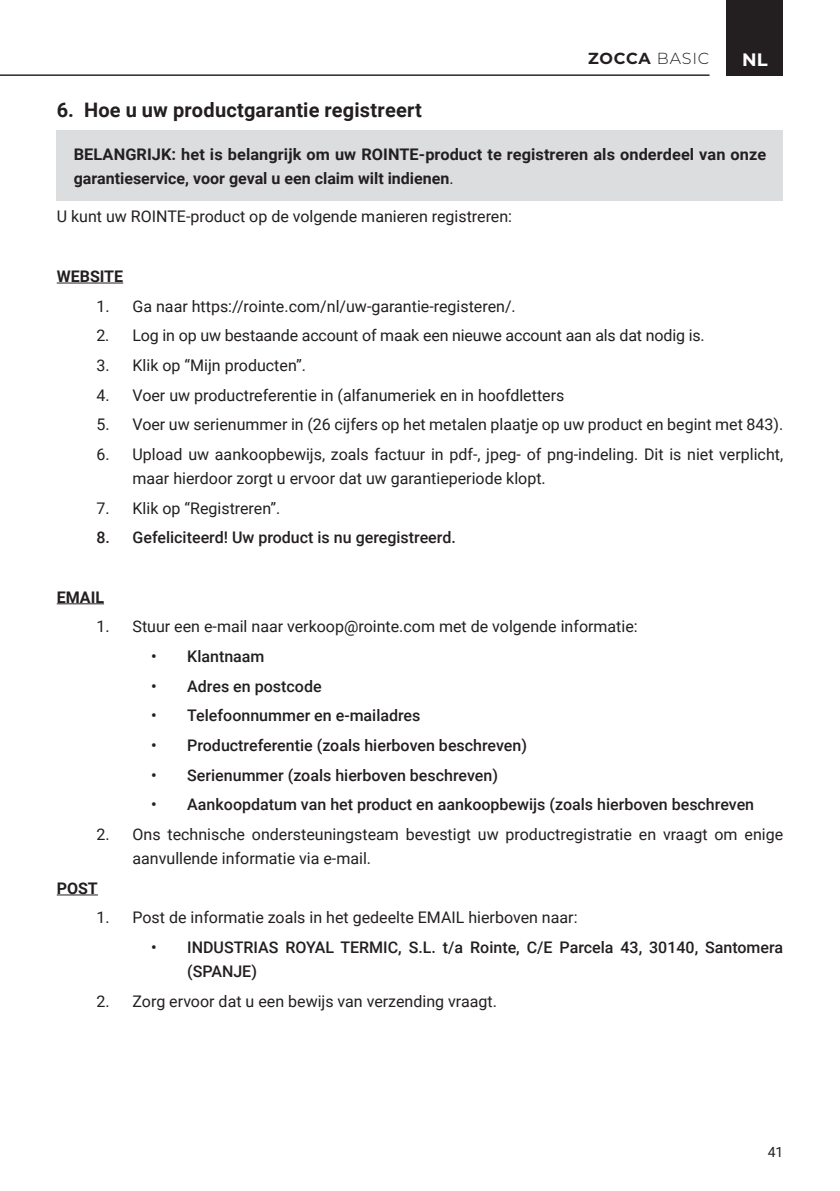
<style>
.page{position:relative;width:840px;height:1191px;background:#fff}
.page>*{position:absolute;margin:0;border:0;box-sizing:border-box;transform-origin:0 0}
.t1{font:700 20px "Roboto";letter-spacing:.01em;color:#231f20}
.t2{font:700 18px "Montserrat";color:#fff}
.t3{font:16px/24px "Roboto";color:#231f20}
.t4{font:500 16px/24px "Roboto";color:#231f20}
.t5{font:700 16px/24px "Roboto";color:#231f20}
.t6{font:700 16px "Montserrat";letter-spacing:.04em;color:#231f20}
.t7{font:14px "Roboto";color:#231f20}
.s1{font-weight:300}
.s2{font-weight:400}
</style>
<div class="page">
<div style="left:726px;top:0;width:56px;height:75px;background:#231f20"></div>
<hr style="left:0;top:75px;width:709px;height:1px;background:#231f20">
<hr style="left:57px;top:283px;width:66px;height:1px;background:#231f20">
<hr style="left:57px;top:603px;width:47px;height:1px;background:#231f20">
<hr style="left:57px;top:894px;width:41px;height:1px;background:#231f20">
<div style="left:57px;top:131px;width:725px;height:70px;background:#dcdddf"></div>
<p class="t6" style="left:588px;top:47px;width:123px">ZOCCA <span class="s1">BASIC</span></p>
<p class="t2" style="left:741px;top:47px;width:27px">NL</p>
<p class="t1" style="left:57px;top:96px;width:366px">6. Hoe u uw productgarantie registreert</p>
<p class="t5" style="left:74px;top:141px;width:693px">BELANGRIJK: het is belangrijk om uw ROINTE-product te registreren als onderdeel van onze garantieservice, voor geval u een claim wilt indienen<span class="s2">.</span></p>
<p class="t3" style="left:57px;top:204px;width:456px">U kunt uw ROINTE-product op de volgende manieren registreren:</p>
<p class="t5" style="left:57px;top:263px;width:68px">WEBSITE</p>
<p class="t3" style="left:96px;top:293px;width:420px">1. Ga naar https://rointe.com/nl/uw-garantie-registeren/.</p>
<p class="t3" style="left:96px;top:323px;width:609px">2. Log in op uw bestaande account of maak een nieuwe account aan als dat nodig is.</p>
<p class="t3" style="left:96px;top:352px;width:211px">3. Klik op “Mijn producten”.</p>
<p class="t3" style="left:96px;top:382px;width:469px">4. Voer uw productreferentie in (alfanumeriek en in hoofdletters</p>
<p class="t3" style="left:96px;top:412px;width:688px">5. Voer uw serienummer in (26 cijfers op het metalen plaatje op uw product en begint met 843).</p>
<p class="t3" style="left:132px;top:441px;width:651px;text-indent:-36px">6. Upload uw aankoopbewijs, zoals factuur in pdf-, jpeg- of png-indeling. Dit is niet verplicht, maar hierdoor zorgt u ervoor dat uw garantieperiode klopt.</p>
<p class="t3" style="left:96px;top:495px;width:185px">7. Klik op “Registreren”.</p>
<p class="t4" style="left:96px;top:525px;width:360px">8. Gefeliciteerd! Uw product is nu geregistreerd.</p>
<p class="t5" style="left:57px;top:584px;width:49px">EMAIL</p>
<p class="t3" style="left:96px;top:614px;width:542px">1. Stuur een e-mail naar verkoop@rointe.com met de volgende informatie:</p>
<p class="t4" style="left:151px;top:643px;width:115px">• Klantnaam</p>
<p class="t4" style="left:151px;top:673px;width:172px">• Adres en postcode</p>
<p class="t4" style="left:151px;top:703px;width:270px">• Telefoonnummer en e-mailadres</p>
<p class="t4" style="left:151px;top:732px;width:377px">• Productreferentie (zoals hierboven beschreven)</p>
<p class="t4" style="left:151px;top:762px;width:348px">• Serienummer (zoals hierboven beschreven)</p>
<p class="t4" style="left:151px;top:792px;width:604px">• Aankoopdatum van het product en aankoopbewijs (zoals hierboven beschreven</p>
<p class="t3" style="left:132px;top:821px;width:651px;text-indent:-36px">2. Ons technische ondersteuningsteam bevestigt uw productregistratie en vraagt om enige aanvullende informatie via e-mail.</p>
<p class="t5" style="left:57px;top:875px;width:43px">POST</p>
<p class="t3" style="left:96px;top:905px;width:482px">1. Post de informatie zoals in het gedeelte EMAIL hierboven naar:</p>
<p class="t4" style="left:187px;top:934px;width:597px;text-indent:-36px">• INDUSTRIAS ROYAL TERMIC, S.L. t/a Rointe, C/E Parcela 43, 30140, Santomera (SPANJE)</p>
<p class="t3" style="left:96px;top:988px;width:401px">2. Zorg ervoor dat u een bewijs van verzending vraagt.</p>
<p class="t7" style="left:767px;top:1142px;width:17px">41</p>
</div>
